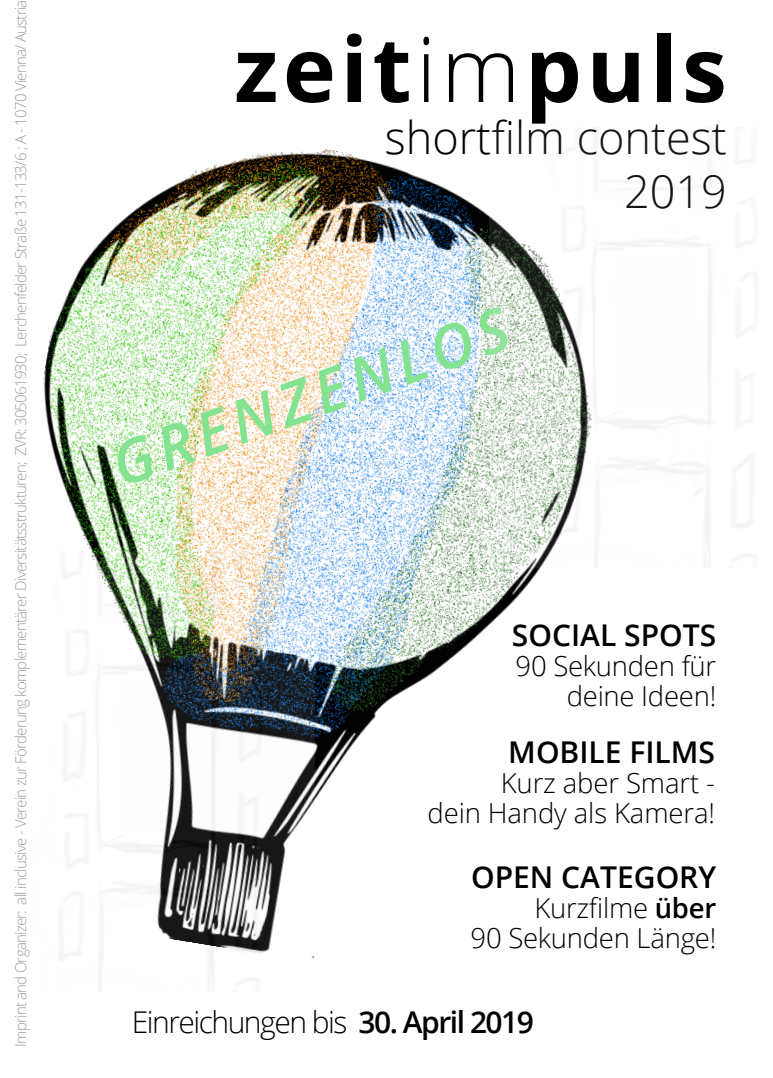
<style>
.page{position:relative;width:773px;height:1078px;background:#fff}
.page>*{position:absolute;margin:0;border:0;box-sizing:border-box;transform-origin:0 0}
.t1{font:700 90px "Open Sans";letter-spacing:.05em;color:#000}
.t2{font:italic 600 60px "Open Sans";color:#84e391}
.t3{font:300 45px/54px "Open Sans";color:#000;text-align:right}
.t4{font:600 30px "Open Sans";color:#000}
.t5{font:300 30px "Open Sans";letter-spacing:-.05em;color:#000}
.t6{font:300 27.5px/30px "Open Sans";letter-spacing:-.01em;color:#000;text-align:right}
.t7{font:300 15px "Open Sans";letter-spacing:-.05em;color:#9d9d9c}
.s1{font-weight:300}
.s2{font-weight:600}
</style>
<div class="page">
<img style="left:43px;top:127px;width:554px;height:831px">
<img style="left:489px;top:128px;width:262px;height:439px">
<img style="left:43px;top:551px;width:271px;height:432px">
<p class="t7" style="left:11px;top:1046px;width:1048px;rotate:-90deg">Imprint and Organizer: all inclusive - Verein zur Förderung komplementärer Diversitätsstrukturen; ZVR: 305061930; Lerchenfelder Straße 131-133/6 ; A - 1070 Vienna/ Austria</p>
<p class="t1" style="left:234px;top:6px;width:494px">zeit<span class="s1">im</span>puls</p>
<p class="t3" style="left:385px;top:109px;width:343px">shortfilm contest<br>2019</p>
<p class="t2" style="left:100px;top:429px;width:418px;rotate:-20deg">GRENZENLOS</p>
<p class="t4" style="left:512px;top:614px;width:206px">SOCIAL SPOTS</p>
<p class="t6" style="left:515px;top:650px;width:202px">90 Sekunden für deine Ideen!</p>
<p class="t4" style="left:508px;top:731px;width:208px">MOBILE FILMS</p>
<p class="t6" style="left:427px;top:766px;width:289px">Kurz aber Smart -<br>dein Handy als Kamera!</p>
<p class="t4" style="left:471px;top:855px;width:246px">OPEN CATEGORY</p>
<p class="t6" style="left:470px;top:891px;width:247px">Kurzfilme <span class="s2">über<br></span>90 Sekunden Länge!</p>
<p class="t5" style="left:132px;top:1000px;width:403px">Einreichungen bis <span class="s2">30. April 2019</span></p>
</div>
